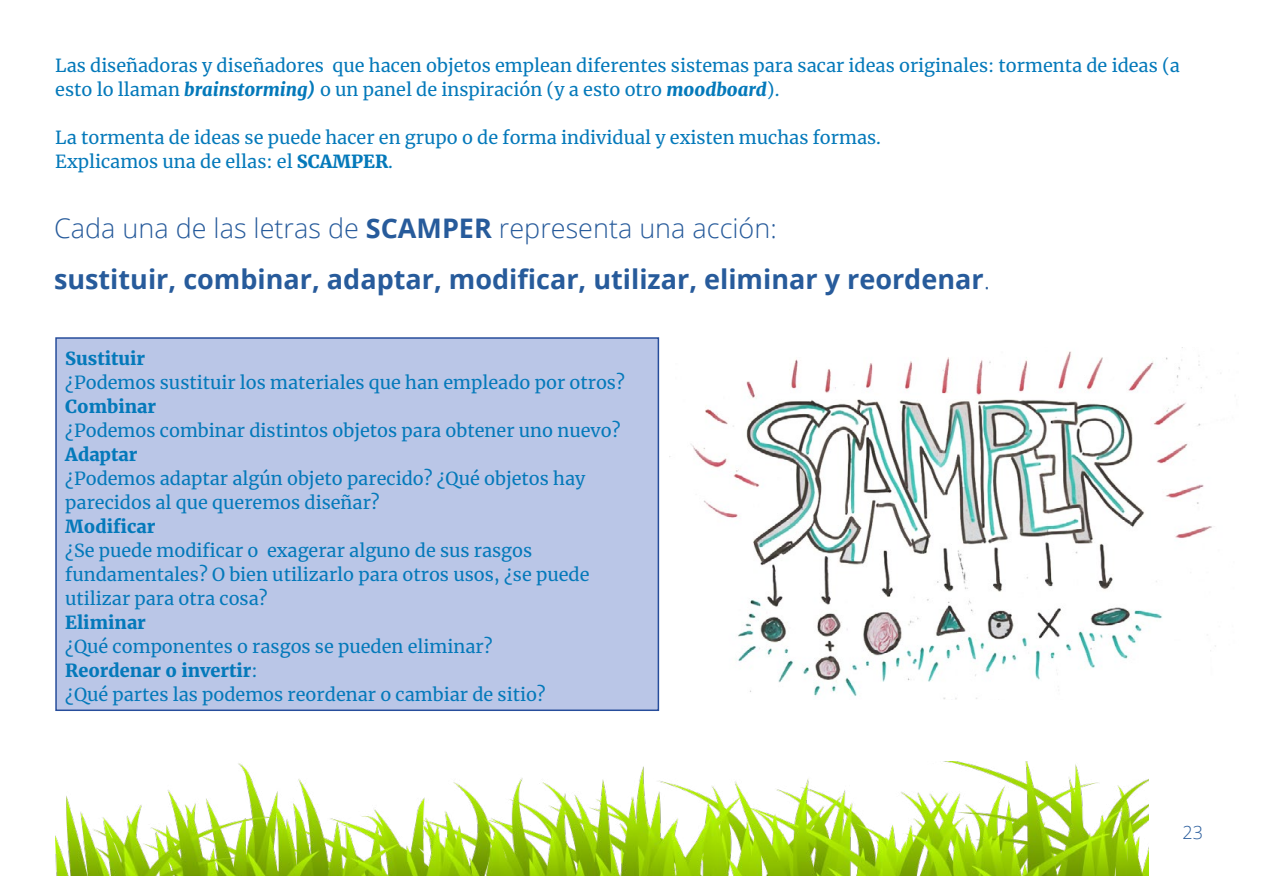
<style>
.page{position:relative;width:1263px;height:893px;background:#fff}
.page>*{position:absolute;margin:0;border:0;box-sizing:border-box;transform-origin:0 0}
.t1{font:700 27px/51px "Open Sans";color:#275b9b}
.t2{font:18px/24px "Merriweather";color:#0479ba}
.t3{font:900 18px "Merriweather";color:#0479ba}
.t4{font:300 18px "Open Sans";color:#275b9b}
.s1{font-weight:900;font-style:italic}
.s2{font-weight:900}
.s3{font-weight:300}
</style>
<div class="page">
<img style="left:55px;top:761px;width:1093px;height:115px">
<img style="left:670px;top:347px;width:551px;height:352px">
<div style="left:56px;top:338px;width:602px;height:372px;background:#bac6e7"></div>
<div style="left:55px;top:337px;width:604px;height:374px;border:2px solid #274d9b"></div>
<p class="t2" style="left:55px;top:53px;width:1126px">Las diseñadoras y diseñadores que hacen objetos emplean diferentes sistemas para sacar ideas originales: tormenta de ideas (a esto lo llaman <span class="s1">brainstorming)</span> o un panel de inspiración (y a esto otro <span class="s1">moodboard</span>).</p>
<p class="t2" style="left:55px;top:125px;width:827px">La tormenta de ideas se puede hacer en grupo o de forma individual y existen muchas formas.<br>Explicamos una de ellas: el <span class="s2">SCAMPER</span>.</p>
<h1 class="t1" style="left:54px;top:202px;width:938px"><span class="s3">Cada una de las letras de</span> SCAMPER <span class="s3">representa una acción:<br></span>sustituir, combinar, adaptar, modificar, utilizar, eliminar y reordenar<span class="s3">.</span></h1>
<p class="t3" style="left:65px;top:346px;width:81px">Sustituir</p>
<p class="t2" style="left:65px;top:370px;width:561px">¿Podemos sustituir los materiales que han empleado por otros?</p>
<p class="t3" style="left:65px;top:394px;width:92px">Combinar</p>
<p class="t2" style="left:65px;top:418px;width:557px">¿Podemos combinar distintos objetos para obtener uno nuevo?</p>
<p class="t3" style="left:65px;top:442px;width:74px">Adaptar</p>
<p class="t2" style="left:65px;top:466px;width:522px">¿Podemos adaptar algún objeto parecido? ¿Qué objetos hay parecidos al que queremos diseñar?</p>
<p class="t3" style="left:65px;top:514px;width:92px">Modificar</p>
<p class="t2" style="left:65px;top:538px;width:526px">¿Se puede modificar o exagerar alguno de sus rasgos fundamentales? O bien utilizarlo para otros usos, ¿se puede utilizar para otra cosa?</p>
<p class="t3" style="left:65px;top:610px;width:82px">Eliminar</p>
<p class="t2" style="left:65px;top:634px;width:482px">¿Qué componentes o rasgos se pueden eliminar?<br><span class="s2">Reordenar o invertir</span>:<br>¿Qué partes las podemos reordenar o cambiar de sitio?</p>
<p class="t4" style="left:1182px;top:820px;width:22px">23</p>
</div>
